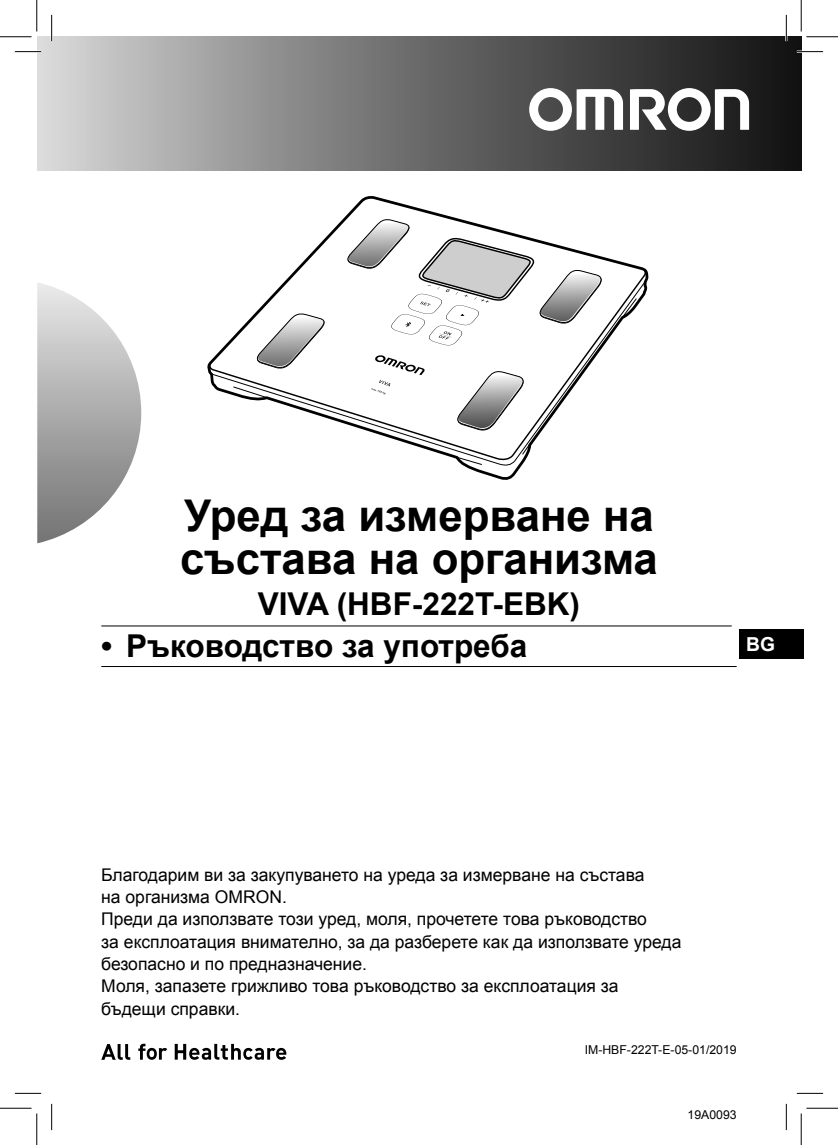
<style>
.page{position:relative;width:838px;height:1145px;background:#fff}
.page>*{position:absolute;margin:0;border:0;box-sizing:border-box;transform-origin:0 0}
.t1{font:700 43.75px/43.8px "Arial";color:#000}
.t2{font:700 31.5px "Arial";color:#000}
.t3{font:700 19.25px "Arial";color:#fff}
.t4{font:17.5px/22.4px "Arial";color:#000}
.t5{font:12.25px "Arial";color:#000}
</style>
<div class="page">
<div style="left:37px;top:37px;width:764px;height:134px;background:linear-gradient(to right,#d2d2d2,#0c0c0c)"></div>
<svg style="left:529px;top:88px;width:94px;height:43px"></svg>
<svg style="left:630px;top:88px;width:119px;height:43px"></svg>
<svg style="left:37px;top:283px;width:104px;height:260px"></svg>
<hr style="left:101px;top:626px;width:630px;height:1px;background:#000">
<hr style="left:101px;top:666px;width:635px;height:1px;background:#000">
<svg style="left:207px;top:196px;width:442px;height:284px"></svg>
<svg style="left:209px;top:269px;width:437px;height:193px"></svg>
<svg style="left:210px;top:280px;width:436px;height:187px"></svg>
<svg style="left:455px;top:456px;width:27px;height:10px"></svg>
<svg style="left:232px;top:386px;width:36px;height:13px"></svg>
<svg style="left:456px;top:370px;width:69px;height:61px"></svg>
<svg style="left:255px;top:313px;width:71px;height:56px"></svg>
<svg style="left:346px;top:218px;width:257px;height:128px"></svg>
<svg style="left:371px;top:355px;width:54px;height:39px"></svg>
<svg style="left:138px;top:1044px;width:29px;height:16px"></svg>
<svg style="left:101px;top:1044px;width:29px;height:16px"></svg>
<svg style="left:175px;top:1044px;width:111px;height:16px"></svg>
<div style="left:739px;top:630px;width:64px;height:29px;background:#000"></div>
<hr style="left:15px;top:51px;width:26px;height:2px;background:#fff">
<hr style="left:796px;top:51px;width:27px;height:2px;background:#fff">
<hr style="left:51px;top:15px;width:2px;height:26px;background:#fff">
<hr style="left:785px;top:15px;width:2px;height:26px;background:#fff">
<svg style="left:15px;top:51px;width:26px;height:1px"></svg>
<svg style="left:796px;top:51px;width:27px;height:1px"></svg>
<svg style="left:15px;top:1093px;width:26px;height:1px"></svg>
<svg style="left:796px;top:1093px;width:27px;height:1px"></svg>
<svg style="left:51px;top:15px;width:1px;height:26px"></svg>
<svg style="left:51px;top:1104px;width:1px;height:26px"></svg>
<svg style="left:786px;top:15px;width:1px;height:26px"></svg>
<svg style="left:786px;top:1104px;width:1px;height:26px"></svg>
<hr style="left:0;top:36px;width:32px;height:1px;background:#030303">
<hr style="left:806px;top:36px;width:31px;height:1px;background:#030303">
<hr style="left:0;top:1108px;width:32px;height:1px;background:#030303">
<hr style="left:806px;top:1108px;width:31px;height:1px;background:#030303">
<hr style="left:36px;top:0;width:1px;height:31px;background:#030303">
<hr style="left:36px;top:1113px;width:1px;height:32px;background:#030303">
<hr style="left:800px;top:0;width:1px;height:31px;background:#030303">
<hr style="left:800px;top:1113px;width:1px;height:32px;background:#030303">
<h1 class="t1" style="left:180px;top:495px;width:479px">Уред за измерване на състава на организма</h1>
<h2 class="t2" style="left:258px;top:583px;width:324px">VIVA (HBF-222T-EBK)</h2>
<h2 class="t2" style="left:101px;top:625px;width:427px">• Ръководство за употреба</h2>
<p class="t3" style="left:746px;top:632px;width:30px">BG</p>
<p class="t4" style="left:101px;top:863px;width:581px">Благодарим ви за закупуването на уреда за измерване на състава<br>на организма OMRON.<br>Преди да използвате този уред, моля, прочетете това ръководство<br>за експлоатация внимателно, за да разберете как да използвате уреда безопасно и по предназначение.<br>Моля, запазете грижливо това ръководство за експлоатация за бъдещи справки.</p>
<p class="t5" style="left:584px;top:1042px;width:153px">IM-HBF-222T-E-05-01/2019</p>
<p class="t5" style="left:687px;top:1106px;width:51px">19A0093</p>
</div>
